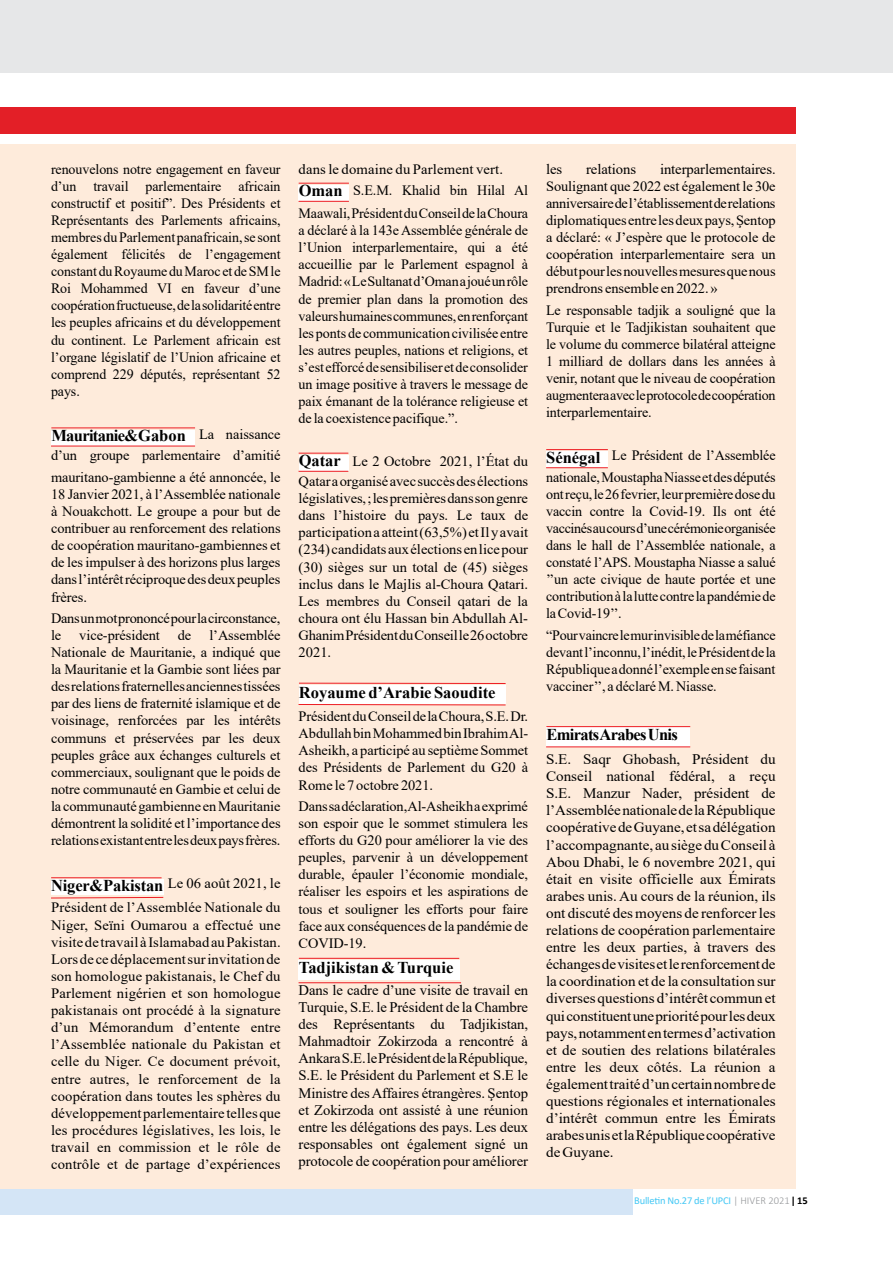
<style>
.page{position:relative;width:893px;height:1263px;background:#fff}
.page>*{position:absolute;margin:0;border:0;box-sizing:border-box;transform-origin:0 0}
.t1{font:700 16.5px "Times New Roman";letter-spacing:-.04em;color:#000}
.t2{font:700 16.5px "Times New Roman";color:#000}
.t3{font:14.55px/17.1px "Times New Roman";letter-spacing:-.005em;color:#000;text-align:justify;scale:1.04 1}
.t4{font:14.55px/17.1px "Times New Roman";letter-spacing:-.005em;color:#000;text-align:justify}
.t5{font:14.25px/17.1px "Times New Roman";letter-spacing:-.005em;color:#000;text-align:justify}
.t6{font:10.5px "Calibri";letter-spacing:-.02em;color:#44c8f5}
.s1{font-weight:700;font-size:16.5px}
.s2{font-size:14.25px}
.s3{font-weight:300;color:#939598}
.s4{font-weight:700;color:#000}
</style>
<div class="page">
<div style="left:0;top:1189px;width:634px;height:26px;background:#d4e5f6"></div>
<div style="left:0;top:0;width:893px;height:73px;background:#e6e7e8"></div>
<div style="left:0;top:144px;width:795px;height:1045px;background:#feebdb"></div>
<div style="left:0;top:107px;width:795px;height:26px;background:#e31f27"></div>
<div style="left:51px;top:430px;width:144px;height:15px;background:#fff"></div>
<hr style="left:51px;top:427px;width:144px;height:1px;background:#ed1d24">
<hr style="left:51px;top:446px;width:144px;height:1px;background:#ed1d24">
<div style="left:51px;top:880px;width:112px;height:15px;background:#fff"></div>
<hr style="left:51px;top:877px;width:111px;height:1px;background:#ed1d24">
<svg style="left:51px;top:896px;width:113px;height:3px"></svg>
<div style="left:299px;top:185px;width:50px;height:16px;background:#fff"></div>
<hr style="left:299px;top:183px;width:50px;height:1px;background:#ed1d24">
<hr style="left:299px;top:201px;width:50px;height:1px;background:#ed1d24">
<div style="left:299px;top:455px;width:49px;height:16px;background:#fff"></div>
<hr style="left:299px;top:453px;width:49px;height:1px;background:#ed1d24">
<hr style="left:299px;top:471px;width:49px;height:1px;background:#ed1d24">
<div style="left:299px;top:685px;width:207px;height:18px;background:#fff"></div>
<hr style="left:299px;top:683px;width:207px;height:1px;background:#ed1d24">
<svg style="left:298px;top:704px;width:208px;height:2px"></svg>
<div style="left:299px;top:960px;width:161px;height:20px;background:#fff"></div>
<hr style="left:299px;top:958px;width:160px;height:1px;background:#ed1d24">
<hr style="left:299px;top:982px;width:162px;height:1px;background:#ed1d24">
<div style="left:546px;top:452px;width:62px;height:16px;background:#fff"></div>
<hr style="left:546px;top:449px;width:62px;height:1px;background:#ed1d24">
<hr style="left:546px;top:467px;width:62px;height:1px;background:#ed1d24">
<div style="left:546px;top:728px;width:144px;height:19px;background:#fff"></div>
<hr style="left:546px;top:726px;width:144px;height:1px;background:#ed1d24">
<hr style="left:546px;top:746px;width:144px;height:1px;background:#ed1d24">
<p class="t5" style="left:51px;top:160px;width:231px">renouvelons notre engagement en faveur d’un travail parlementaire africain constructif et positif”. Des Présidents et Représentants des Parlements africains, membres du Parlement panafricain, se sont également félicités de l’engagement constant du Royaume du Maroc et de SM le Roi Mohammed VI en faveur d’une coopération fructueuse, de la solidarité entre les peuples africains et du développement du continent. Le Parlement africain est l’organe législatif de l’Union africaine et comprend 229 députés, représentant 52 pays.</p>
<p class="t1" style="left:51px;top:424px;width:231px">Mauritanie&amp;Gabon <sup>La</sup> <sup>naissance</sup></p>
<p class="t5" style="left:51px;top:444px;width:231px;line-height:21.6px">d’un groupe parlementaire d’amitié mauritano-gambienne a été annoncée, le</p>
<p class="t5" style="left:51px;top:485px;width:231px">18 Janvier 2021, à l’Assemblée nationale à Nouakchott. Le groupe a pour but de contribuer au renforcement des relations de coopération mauritano-gambiennes et de les impulser à des horizons plus larges dans l’intérêt réciproque des deux peuples frères.</p>
<p class="t5" style="left:51px;top:609px;width:231px">Dans un mot prononcé pour la circonstance, le</p>
<p class="t5" style="left:51px;top:626px;width:231px;text-indent:158px">l’Assemblée Nationale de Mauritanie, a indiqué que la Mauritanie et la Gambie sont liées par des relations fraternelles anciennes tissées par des liens de fraternité islamique et de voisinage, renforcées par les intérêts communs et préservées par les deux peuples grâce aux échanges culturels et commerciaux, soulignant que le poids de notre communauté en Gambie et celui de la communauté gambienne en Mauritanie démontrent la solidité et l’importance des relations existant entre les deux pays frères.</p>
<p class="t5" style="left:51px;top:870px;width:231px;line-height:24.6px"><span class="s1">Niger&amp;Pakistan</span> Le 06 août 2021, le<br>Président de l’Assemblée Nationale du</p>
<p class="t5" style="left:51px;top:916px;width:231px">Niger, Seïni Oumarou a effectué une visite de travail à Islamabad au Pakistan.<br>Lors de ce déplacement sur invitation de son homologue pakistanais, le Chef du Parlement nigérien et son homologue pakistanais ont procédé à la signature d’un Mémorandum d’entente entre l’Assemblée nationale du Pakistan et celle du Niger. Ce document prévoit, entre autres, le renforcement de la coopération dans toutes les sphères du développement parlementaire telles que les procédures législatives, les lois, le travail en commission et le rôle de contrôle et de partage d’expériences</p>
<p class="t5" style="left:79px;top:626px;width:82px">vice-président</p>
<p class="t5" style="left:178px;top:626px;width:15px">de</p>
<p class="t5" style="left:299px;top:158px;width:231px;line-height:21.3px">dans le domaine du Parlement vert.<br><span class="s1">Oman</span> S.E.M. Khalid bin Hilal Al</p>
<p class="t5" style="left:299px;top:204px;width:231px">Maawali, Président du Conseil de la Choura a déclaré à la 143e Assemblée générale de l’Union interparlementaire, qui a été accueillie par le Parlement espagnol à Madrid: « Le Sultanat d’Oman a joué un rôle de premier plan dans la promotion des valeurs humaines communes, en renforçant les ponts de communication civilisée entre les autres peuples, nations et religions, et s’est efforcé de sensibiliser et de consolider un image positive à travers le message de paix émanant de la tolérance religieuse et de la coexistence pacifique.”.</p>
<p class="t5" style="left:299px;top:451px;width:231px;line-height:20.1px"><span class="s1">Qatar</span> Le 2 Octobre 2021, l’État du<br>Qatar a organisé avec succès des élections</p>
<p class="t5" style="left:299px;top:489px;width:231px">législatives, ; les premières dans son genre dans l’histoire du pays. Le taux de participation a atteint (63,5%) et Il y avait (234) candidats aux élections en lice pour (30) sièges sur un total de (45) sièges inclus dans le Majlis al-Choura Qatari.<br>Les membres du Conseil qatari de la choura ont élu Hassan bin Abdullah Al-Ghanim Président du Conseil le 26 octobre 2021.</p>
<p class="t2" style="left:299px;top:680px;width:198px">Royaume d’Arabie Saoudite</p>
<p class="t5" style="left:299px;top:707px;width:231px">Président du Conseil de la Choura, S.E. Dr.<br>Abdullah bin Mohammed bin Ibrahim Al-Asheikh, a participé au septième Sommet des Présidents de Parlement du G20 à Rome le 7 octobre 2021.</p>
<p class="t5" style="left:299px;top:797px;width:231px">Dans sa déclaration, Al-Asheikh a exprimé son espoir que le sommet stimulera les efforts du G20 pour améliorer la vie des peuples, parvenir à un développement durable, épauler l’économie mondiale, réaliser les espoirs et les aspirations de tous et souligner les efforts pour faire face aux conséquences de la pandémie de COVID-19.</p>
<p class="t2" style="left:299px;top:955px;width:156px">Tadjikistan &amp; Turquie</p>
<p class="t4" style="left:299px;top:981px;width:231px">Dans le cadre d’une visite de travail en Turquie, S.E. le Président de la Chambre des Représentants du Tadjikistan, Mahmadtoir Zokirzoda a rencontré à Ankara S.E. le Président de la République, S.E. le Président du Parlement et S.E le Ministre des Affaires étrangères. Şentop et Zokirzoda ont assisté à une réunion entre les délégations des pays. Les deux responsables ont également signé un protocole de coopération pour améliorer</p>
<p class="t4" style="left:546px;top:160px;width:18px">les</p>
<p class="t4" style="left:586px;top:160px;width:52px">relations</p>
<p class="t4" style="left:660px;top:160px;width:117px">interparlementaires<span class="s2">.</span></p>
<p class="t5" style="left:546px;top:177px;width:231px">Soulignant que 2022 est également le 30e anniversaire de l’établissement de relations diplomatiques entre les deux pays, Şentop a déclaré: « J’espère que le protocole de coopération interparlementaire sera un début pour les nouvelles mesures que nous prendrons ensemble en 2022. »</p>
<p class="t5" style="left:546px;top:301px;width:231px">Le responsable tadjik a souligné que la Turquie et le Tadjikistan souhaitent que le volume du commerce bilatéral atteigne 1 milliard de dollars dans les années à venir, notant que le niveau de coopération augmentera avec le protocole de coopération interparlementaire.</p>
<p class="t5" style="left:546px;top:444px;width:231px;line-height:21.6px"><span class="s1">Sénégal</span> Le Président de l’Assemblée nationale, Moustapha Niasse et des députés</p>
<p class="t5" style="left:546px;top:485px;width:231px">ont reçu, le 26 fevrier, leur première dose du vaccin contre la Covid-19. Ils ont été vaccinés au cours d’une cérémonie organisée dans le hall de l’Assemblée nationale, a constaté l’APS. Moustapha Niasse a salué ’’un acte civique de haute portée et une contribution à la lutte contre la pandémie de la Covid-19’’.</p>
<p class="t5" style="left:546px;top:626px;width:231px">“Pour vaincre le mur invisible de la méfiance devant l’inconnu, l’inédit, le Président de la République a donné l’exemple en se faisant vacciner’’, a déclaré M. Niasse.</p>
<p class="t1" style="left:546px;top:723px;width:133px">Emirats Arabes Unis</p>
<p class="t3" style="left:546px;top:750px;width:222px">S.E. Saqr Ghobash, Président du Conseil national fédéral, a reçu S.E. Manzur Nader, président de l’Assemblée nationale de la République coopérative de Guyane, et sa délégation l’accompagnante, au siège du Conseil à Abou Dhabi, le 6 novembre 2021, qui était en visite officielle aux Émirats arabes unis. Au cours de la réunion, ils ont discuté des moyens de renforcer les relations de coopération parlementaire entre les deux parties, à travers des échanges de visites et le renforcement de la coordination et de la consultation sur diverses questions d’intérêt commun et qui constituent une priorité pour les deux pays, notamment en termes d’activation et de soutien des relations bilatérales entre les deux côtés. La réunion a également traité d’un certain nombre de questions régionales et internationales d’intérêt commun entre les Émirats arabes unis et la République coopérative de Guyane.</p>
<p class="t6" style="left:634px;top:1193px;width:175px">Bulletin No.27 de l’UPCI <span class="s3">| HIVER 2021</span><span class="s4">| 15</span></p>
</div>
